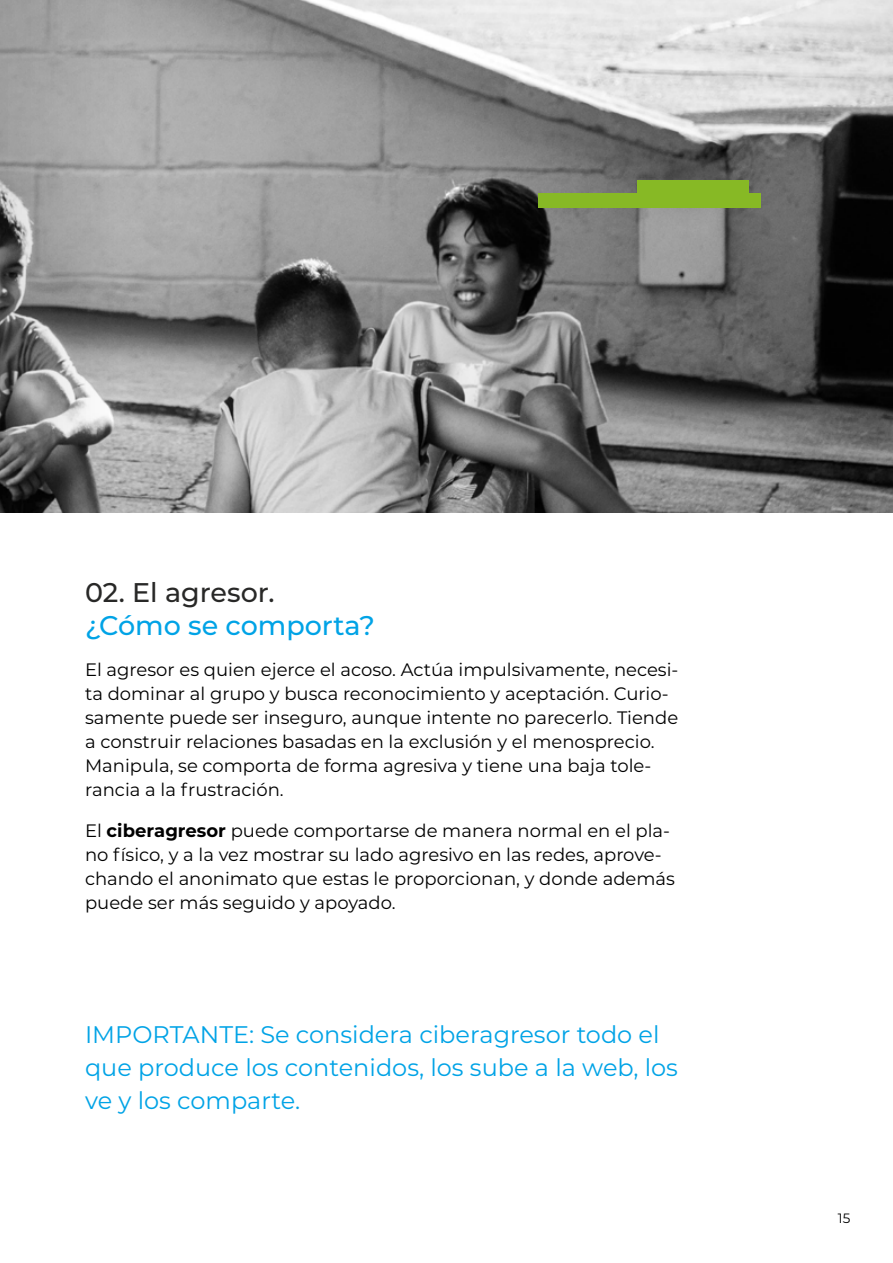
<style>
.page{position:relative;width:893px;height:1263px;background:#fff}
.page>*{position:absolute;margin:0;border:0;box-sizing:border-box;transform-origin:0 0}
.t1{font:500 27px "Montserrat";color:#00a3e6}
.t2{font:500 27px "Montserrat";color:#282827}
.t3{font:24px/33px "Montserrat";color:#00a3e6}
.t4{font:18px/24px "Montserrat";color:#000}
.t5{font:13.5px "Montserrat";color:#000}
.s1{font-weight:700}
</style>
<div class="page">
<img style="left:270px;top:0;width:623px;height:512px">
<svg style="left:0;top:0;width:270px;height:512px;background:#989898"></svg>
<div style="left:538px;top:193px;width:222px;height:15px;background:#87b925"></div>
<div style="left:637px;top:180px;width:111px;height:15px;background:#87b925"></div>
<h1 class="t2" style="left:85px;top:574px;width:191px">02. El agresor.</h1>
<h1 class="t1" style="left:85px;top:607px;width:291px">¿Cómo se comporta?</h1>
<p class="t4" style="left:85px;top:657px;width:595px">El agresor es quien ejerce el acoso. Actúa impulsivamente, necesi&shy;ta dominar al grupo y busca reconocimiento y aceptación. Curio&shy;samente puede ser inseguro, aunque intente no parecerlo. Tiende a construir relaciones basadas en la exclusión y el menosprecio.<br>Manipula, se comporta de forma agresiva y tiene una baja tole&shy;rancia a la frustración.</p>
<p class="t4" style="left:85px;top:818px;width:591px">El <span class="s1">ciberagresor</span> puede comportarse de manera normal en el pla&shy;no físico, y a la vez mostrar su lado agresivo en las redes, aprove&shy;chando el anonimato que estas le proporcionan, y donde además puede ser más seguido y apoyado.</p>
<h2 class="t3" style="left:85px;top:1017px;width:594px">IMPORTANTE: Se considera ciberagresor todo el que produce los contenidos, los sube a la web, los ve y los comparte.</h2>
<p class="t5" style="left:838px;top:1209px;width:14px">15</p>
</div>
